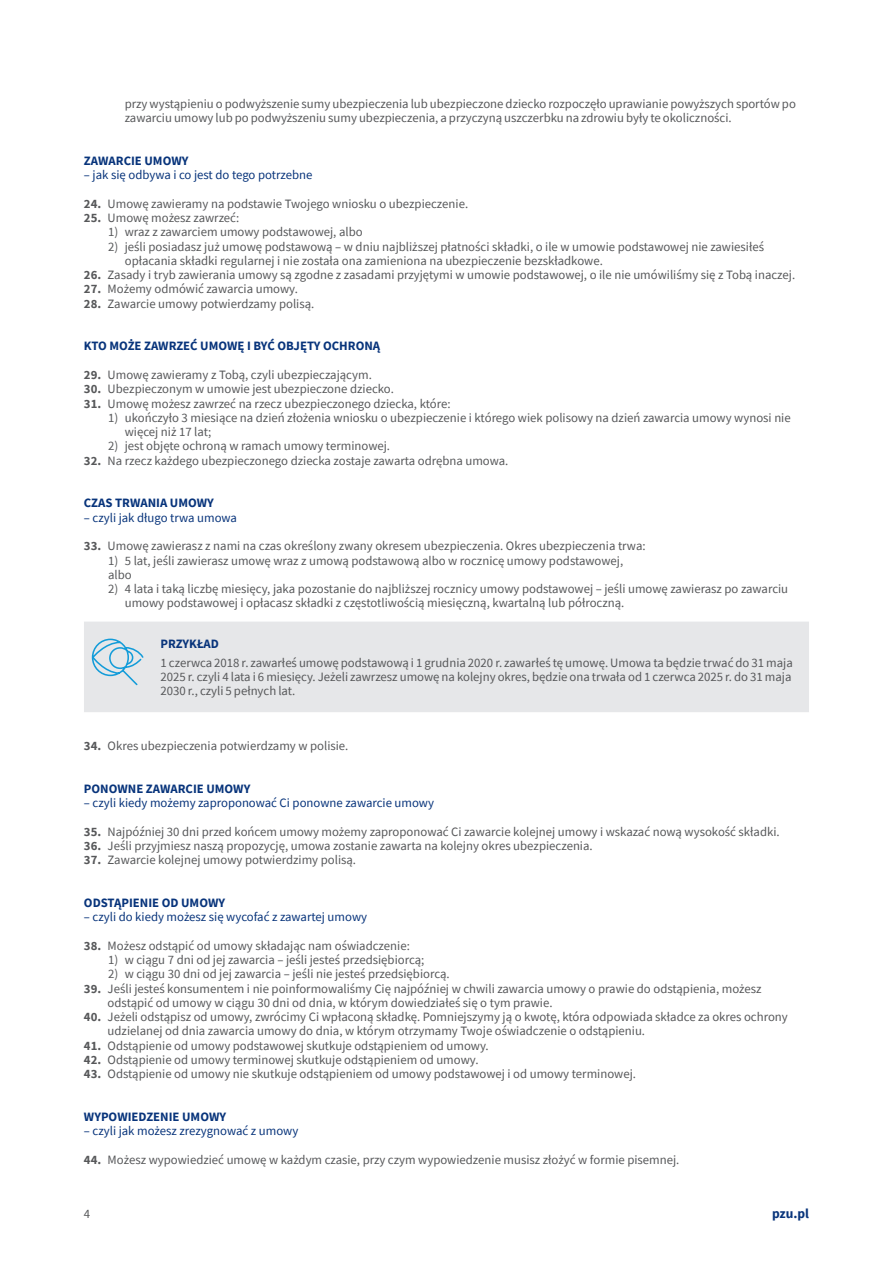
<style>
.page{position:relative;width:893px;height:1263px;background:#fff}
.page>*{position:absolute;margin:0;border:0;box-sizing:border-box;transform-origin:0 0}
.t1{font:700 13.5px "Source Sans Pro";color:#08347b}
._1_Treść_normal_I_st{font:12.75px/14.2px "Source Sans Pro";color:#57585a}
._3_II_st_pod_dwie_cy{font:12.75px/14.2px "Source Sans Pro";color:#57585a}
._10_Treść_PRZYKŁADU{font:12.75px/14.2px "Source Sans Pro";color:#57585a;text-align:justify}
._01_ROZDZIAŁ_rozwini{font:12.75px "Source Sans Pro";color:#08347b}
._01_ROZDZIAŁ{font:700 12.75px "Source Sans Pro";color:#08347b}
.PRZYKŁAD{font:700 12.75px "Source Sans Pro";color:#08347b}
.s1{font-weight:700}
</style>
<div class="page">
<div style="left:84px;top:622px;width:725px;height:90px;background:#e6e7e9"></div>
<svg style="left:91px;top:638px;width:54px;height:49px;background:#c2dae6"></svg>
<p class="_3_II_st_pod_dwie_cy" style="left:125px;top:96px;width:673px">przy wystąpieniu o podwyższenie sumy ubezpieczenia lub ubezpieczone dziecko rozpoczęło uprawianie powyższych sportów po zawarciu umowy lub po podwyższeniu sumy ubezpieczenia, a przyczyną uszczerbku na zdrowiu były te okoliczności.</p>
<p class="_01_ROZDZIAŁ" style="left:84px;top:152px;width:106px">ZAWARCIE UMOWY</p>
<p class="_01_ROZDZIAŁ_rozwini" style="left:84px;top:167px;width:230px">– jak się odbywa i co jest do tego potrzebne</p>
<p class="_1_Treść_normal_I_st" style="left:84px;top:196px;width:386px"><span class="s1">24.</span> Umowę zawieramy na podstawie Twojego wniosku o ubezpieczenie.</p>
<p class="_1_Treść_normal_I_st" style="left:84px;top:211px;width:157px"><span class="s1">25.</span> Umowę możesz zawrzeć:</p>
<p class="_3_II_st_pod_dwie_cy" style="left:108px;top:225px;width:256px">1) wraz z zawarciem umowy podstawowej, albo</p>
<p class="_3_II_st_pod_dwie_cy" style="left:125px;top:239px;width:641px;text-indent:-17px">2) jeśli posiadasz już umowę podstawową – w dniu najbliższej płatności składki, o ile w umowie podstawowej nie zawiesiłeś opłacania składki regularnej i nie została ona zamieniona na ubezpieczenie bezskładkowe.</p>
<p class="_1_Treść_normal_I_st" style="left:84px;top:268px;width:713px"><span class="s1">26.</span> Zasady i tryb zawierania umowy są zgodne z zasadami przyjętymi w umowie podstawowej, o ile nie umówiliśmy się z Tobą inaczej.</p>
<p class="_1_Treść_normal_I_st" style="left:84px;top:282px;width:215px"><span class="s1">27.</span> Możemy odmówić zawarcia umowy.</p>
<p class="_1_Treść_normal_I_st" style="left:84px;top:296px;width:232px"><span class="s1">28.</span> Zawarcie umowy potwierdzamy polisą.</p>
<p class="_01_ROZDZIAŁ" style="left:84px;top:338px;width:298px">KTO MOŻE ZAWRZEĆ UMOWĘ I BYĆ OBJĘTY OCHRONĄ</p>
<p class="_1_Treść_normal_I_st" style="left:84px;top:368px;width:289px"><span class="s1">29.</span> Umowę zawieramy z Tobą, czyli ubezpieczającym.</p>
<p class="_1_Treść_normal_I_st" style="left:84px;top:382px;width:311px"><span class="s1">30.</span> Ubezpieczonym w umowie jest ubezpieczone dziecko.</p>
<p class="_1_Treść_normal_I_st" style="left:84px;top:396px;width:368px"><span class="s1">31.</span> Umowę możesz zawrzeć na rzecz ubezpieczonego dziecka, które:</p>
<p class="_3_II_st_pod_dwie_cy" style="left:125px;top:410px;width:667px;text-indent:-17px">1) ukończyło 3 miesiące na dzień złożenia wniosku o ubezpieczenie i którego wiek polisowy na dzień zawarcia umowy wynosi nie więcej niż 17 lat;</p>
<p class="_3_II_st_pod_dwie_cy" style="left:108px;top:439px;width:283px">2) jest objęte ochroną w ramach umowy terminowej.</p>
<p class="_1_Treść_normal_I_st" style="left:84px;top:453px;width:426px"><span class="s1">32.</span> Na rzecz każdego ubezpieczonego dziecka zostaje zawarta odrębna umowa.</p>
<p class="_01_ROZDZIAŁ" style="left:84px;top:494px;width:131px">CZAS TRWANIA UMOWY</p>
<p class="_01_ROZDZIAŁ_rozwini" style="left:84px;top:509px;width:155px">– czyli jak długo trwa umowa</p>
<p class="_1_Treść_normal_I_st" style="left:84px;top:539px;width:563px"><span class="s1">33.</span> Umowę zawierasz z nami na czas określony zwany okresem ubezpieczenia. Okres ubezpieczenia trwa:</p>
<p class="_3_II_st_pod_dwie_cy" style="left:108px;top:553px;width:517px">1) 5 lat, jeśli zawierasz umowę wraz z umową podstawową albo w rocznicę umowy podstawowej,</p>
<p class="_3_II_st_pod_dwie_cy" style="left:108px;top:567px;width:25px">albo</p>
<p class="_3_II_st_pod_dwie_cy" style="left:125px;top:582px;width:665px;text-indent:-17px">2) 4 lata i taką liczbę miesięcy, jaka pozostanie do najbliższej rocznicy umowy podstawowej – jeśli umowę zawierasz po zawarciu umowy podstawowej i opłacasz składki z częstotliwością miesięczną, kwartalną lub półroczną.</p>
<p class="PRZYKŁAD" style="left:161px;top:635px;width:60px">PRZYKŁAD</p>
<p class="_10_Treść_PRZYKŁADU" style="left:161px;top:655px;width:634px">1 czerwca 2018 r. zawarłeś umowę podstawową i 1 grudnia 2020 r. zawarłeś tę umowę. Umowa ta będzie trwać do 31 maja 2025 r. czyli 4 lata i 6 miesięcy. Jeżeli zawrzesz umowę na kolejny okres, będzie ona trwała od 1 czerwca 2025 r. do 31 maja 2030 r., czyli 5 pełnych lat.</p>
<p class="_1_Treść_normal_I_st" style="left:84px;top:739px;width:266px"><span class="s1">34.</span> Okres ubezpieczenia potwierdzamy w polisie.</p>
<p class="_01_ROZDZIAŁ" style="left:84px;top:780px;width:168px">PONOWNE ZAWARCIE UMOWY</p>
<p class="_01_ROZDZIAŁ_rozwini" style="left:84px;top:795px;width:352px">– czyli kiedy możemy zaproponować Ci ponowne zawarcie umowy</p>
<p class="_1_Treść_normal_I_st" style="left:84px;top:824px;width:697px"><span class="s1">35.</span> Najpóźniej 30 dni przed końcem umowy możemy zaproponować Ci zawarcie kolejnej umowy i wskazać nową wysokość składki.</p>
<p class="_1_Treść_normal_I_st" style="left:84px;top:838px;width:510px"><span class="s1">36.</span> Jeśli przyjmiesz naszą propozycję, umowa zostanie zawarta na kolejny okres ubezpieczenia.</p>
<p class="_1_Treść_normal_I_st" style="left:84px;top:853px;width:274px"><span class="s1">37.</span> Zawarcie kolejnej umowy potwierdzimy polisą.</p>
<p class="_01_ROZDZIAŁ" style="left:84px;top:894px;width:143px">ODSTĄPIENIE OD UMOWY</p>
<p class="_01_ROZDZIAŁ_rozwini" style="left:84px;top:909px;width:285px">– czyli do kiedy możesz się wycofać z zawartej umowy</p>
<p class="_1_Treść_normal_I_st" style="left:84px;top:938px;width:327px"><span class="s1">38.</span> Możesz odstąpić od umowy składając nam oświadczenie:</p>
<p class="_3_II_st_pod_dwie_cy" style="left:108px;top:953px;width:318px">1) w ciągu 7 dni od jej zawarcia – jeśli jesteś przedsiębiorcą;</p>
<p class="_3_II_st_pod_dwie_cy" style="left:108px;top:967px;width:343px">2) w ciągu 30 dni od jej zawarcia – jeśli nie jesteś przedsiębiorcą.</p>
<p class="_1_Treść_normal_I_st" style="left:108px;top:981px;width:655px;text-indent:-24px"><span class="s1">39.</span> Jeśli jesteś konsumentem i nie poinformowaliśmy Cię najpóźniej w chwili zawarcia umowy o prawie do odstąpienia, możesz odstąpić od umowy w ciągu 30 dni od dnia, w którym dowiedziałeś się o tym prawie.</p>
<p class="_1_Treść_normal_I_st" style="left:108px;top:1010px;width:682px;text-indent:-24px"><span class="s1">40.</span> Jeżeli odstąpisz od umowy, zwrócimy Ci wpłaconą składkę. Pomniejszymy ją o kwotę, która odpowiada składce za okres ochrony udzielanej od dnia zawarcia umowy do dnia, w którym otrzymamy Twoje oświadczenie o odstąpieniu.</p>
<p class="_1_Treść_normal_I_st" style="left:84px;top:1038px;width:406px"><span class="s1">41.</span> Odstąpienie od umowy podstawowej skutkuje odstąpieniem od umowy.</p>
<p class="_1_Treść_normal_I_st" style="left:84px;top:1052px;width:396px"><span class="s1">42.</span> Odstąpienie od umowy terminowej skutkuje odstąpieniem od umowy.</p>
<p class="_1_Treść_normal_I_st" style="left:84px;top:1067px;width:553px"><span class="s1">43.</span> Odstąpienie od umowy nie skutkuje odstąpieniem od umowy podstawowej i od umowy terminowej.</p>
<p class="_01_ROZDZIAŁ" style="left:84px;top:1108px;width:144px">WYPOWIEDZENIE UMOWY</p>
<p class="_01_ROZDZIAŁ_rozwini" style="left:84px;top:1123px;width:216px">– czyli jak możesz zrezygnować z umowy</p>
<p class="_1_Treść_normal_I_st" style="left:84px;top:1152px;width:597px"><span class="s1">44.</span> Możesz wypowiedzieć umowę w każdym czasie, przy czym wypowiedzenie musisz złożyć w formie pisemnej.</p>
<p class="_10_Treść_PRZYKŁADU" style="left:84px;top:1207px;width:8px">4</p>
<p class="t1" style="left:772px;top:1205px;width:38px">pzu.pl</p>
</div>
